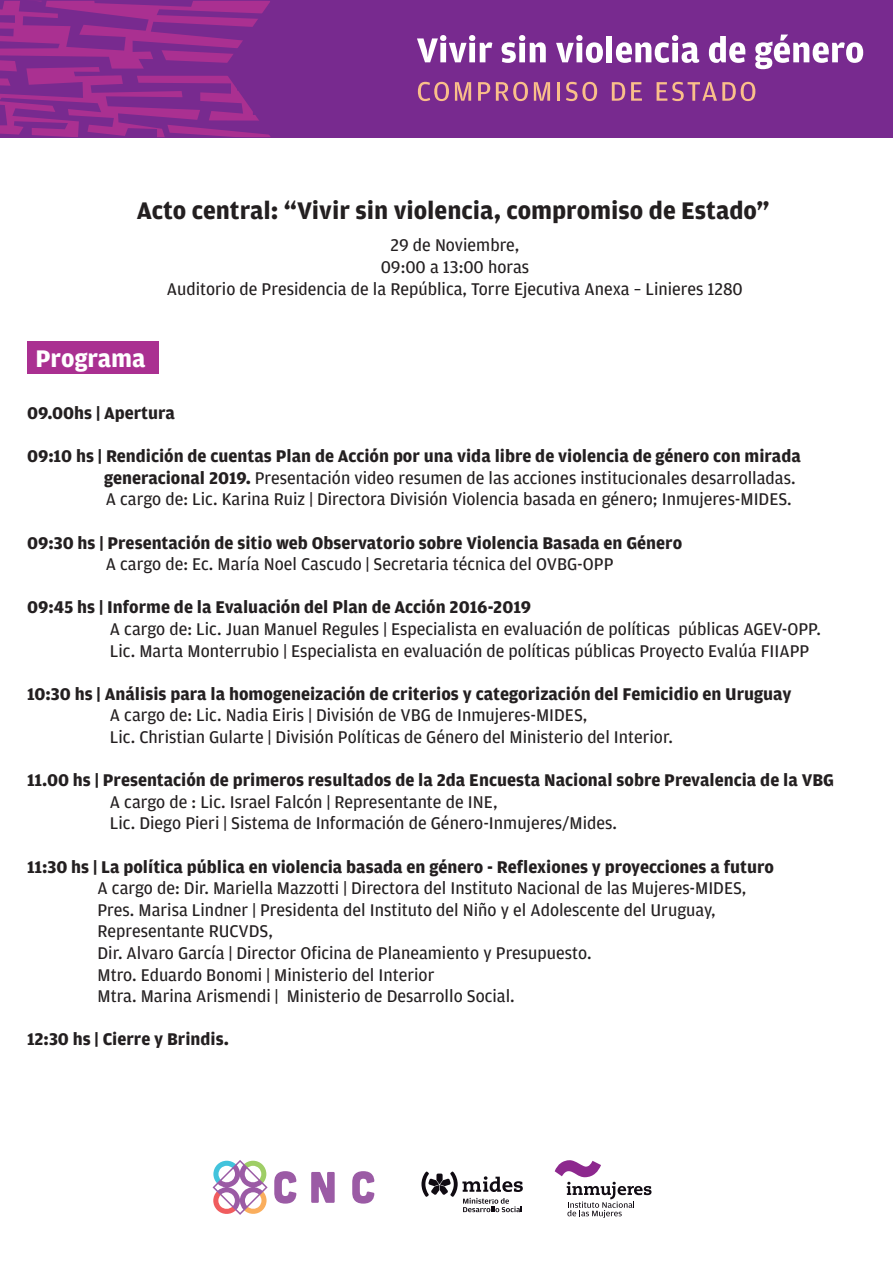
<style>
.page{position:relative;width:893px;height:1263px;background:#fff}
.page>*{position:absolute;margin:0;border:0;box-sizing:border-box;transform-origin:0 0}
.t1{font:700 25.5px "Amplitude";color:#231f20}
.t2{font:700 25.5px "Amplitude";color:#fff}
.t3{font:18px/21.6px "Amplitude";color:#231f20}
.t4{font:700 18px "Amplitude";color:#231f20}
.s1{font-weight:700}
</style>
<div class="page">
<div style="left:0;top:0;width:893px;height:138px;background:#782a8f"></div>
<svg style="left:0;top:1px;width:271px;height:136px"></svg>
<svg style="left:417px;top:35px;width:75px;height:27px"></svg>
<svg style="left:502px;top:35px;width:44px;height:28px"></svg>
<svg style="left:556px;top:35px;width:47px;height:28px"></svg>
<div style="left:606px;top:36px;width:6px;height:26px;background:#fff"></div>
<svg style="left:616px;top:35px;width:83px;height:28px"></svg>
<svg style="left:709px;top:36px;width:36px;height:27px"></svg>
<svg style="left:755px;top:35px;width:108px;height:34px"></svg>
<svg style="left:418px;top:82px;width:31px;height:19px"></svg>
<svg style="left:455px;top:82px;width:16px;height:19px"></svg>
<svg style="left:478px;top:82px;width:12px;height:19px"></svg>
<svg style="left:496px;top:82px;width:32px;height:19px"></svg>
<svg style="left:534px;top:82px;width:16px;height:19px"></svg>
<hr style="left:557px;top:82px;width:3px;height:19px;background:#fabf8a">
<svg style="left:566px;top:82px;width:31px;height:19px"></svg>
<svg style="left:612px;top:82px;width:13px;height:19px"></svg>
<svg style="left:631px;top:82px;width:11px;height:19px"></svg>
<svg style="left:657px;top:82px;width:98px;height:19px"></svg>
<div style="left:27px;top:342px;width:131px;height:32px;background:#aa3091"></div>
<svg style="left:274px;top:1171px;width:22px;height:32px"></svg>
<svg style="left:311px;top:1172px;width:24px;height:31px"></svg>
<svg style="left:352px;top:1171px;width:22px;height:32px"></svg>
<svg style="left:213px;top:1160px;width:55px;height:55px"></svg>
<svg style="left:421px;top:1171px;width:102px;height:41px"></svg>
<svg style="left:555px;top:1160px;width:96px;height:58px"></svg>
<h1 class="t1" style="left:137px;top:196px;width:634px">Acto central: “Vivir sin violencia, compromiso de Estado”</h1>
<p class="t3" style="left:167px;top:235px;width:577px;text-align:center">29 de Noviembre,<br>09:00 a 13:00 horas<br>Auditorio de Presidencia de la República, Torre Ejecutiva Anexa – Linieres 1280</p>
<h1 class="t2" style="left:35px;top:345px;width:112px">Programa</h1>
<p class="t4" style="left:27px;top:403px;width:149px">09.00hs | Apertura</p>
<p class="t3" style="left:104px;top:445px;width:698px;text-indent:-77px"><span class="s1">09:10 hs | Rendición de cuentas Plan de Acción por una vida libre de violencia de género con mirada generacional 2019.</span> Presentación video resumen de las acciones institucionales desarrolladas.<br>A cargo de: Lic. Karina Ruiz | Directora División Violencia basada en género; Inmujeres-MIDES.</p>
<p class="t4" style="left:27px;top:532px;width:657px">09:30 hs | Presentación de sitio web Observatorio sobre Violencia Basada en Género</p>
<p class="t3" style="left:106px;top:553px;width:509px">A cargo de: Ec. María Noel Cascudo | Secretaria técnica del OVBG-OPP</p>
<p class="t4" style="left:27px;top:597px;width:506px">09:45 hs | Informe de la Evaluación del Plan de Acción 2016-2019</p>
<p class="t3" style="left:110px;top:618px;width:713px">A cargo de: Lic. Juan Manuel Regules | Especialista en evaluación de políticas públicas AGEV-OPP.<br>Lic. Marta Monterrubio | Especialista en evaluación de políticas públicas Proyecto Evalúa FIIAPP</p>
<p class="t4" style="left:27px;top:684px;width:766px">10:30 hs | Análisis para la homogeneización de criterios y categorización del Femicidio en Uruguay</p>
<p class="t3" style="left:110px;top:705px;width:564px">A cargo de: Lic. Nadia Eiris | División de VBG de Inmujeres-MIDES,<br>Lic. Christian Gularte | División Políticas de Género del Ministerio del Interior.</p>
<p class="t4" style="left:27px;top:770px;width:808px">11.00 hs | Presentación de primeros resultados de la 2da Encuesta Nacional sobre Prevalencia de la VBG</p>
<p class="t3" style="left:110px;top:791px;width:509px">A cargo de : Lic. Israel Falcón | Representante de INE,<br>Lic. Diego Pieri | Sistema de Información de Género-Inmujeres/Mides.</p>
<p class="t4" style="left:27px;top:856px;width:749px">11:30 hs | La política pública en violencia basada en género - Reflexiones y proyecciones a futuro</p>
<p class="t3" style="left:97px;top:877px;width:650px">A cargo de: Dir. Mariella Mazzotti | Directora del Instituto Nacional de las Mujeres-MIDES, Pres. Marisa Lindner | Presidenta del Instituto del Niño y el Adolescente del Uruguay, Representante RUCVDS,<br>Dir. Alvaro García | Director Oficina de Planeamiento y Presupuesto.<br>Mtro. Eduardo Bonomi | Ministerio del Interior<br>Mtra. Marina Arismendi | Ministerio de Desarrollo Social.</p>
<p class="t4" style="left:27px;top:1029px;width:203px">12:30 hs | Cierre y Brindis.</p>
</div>
